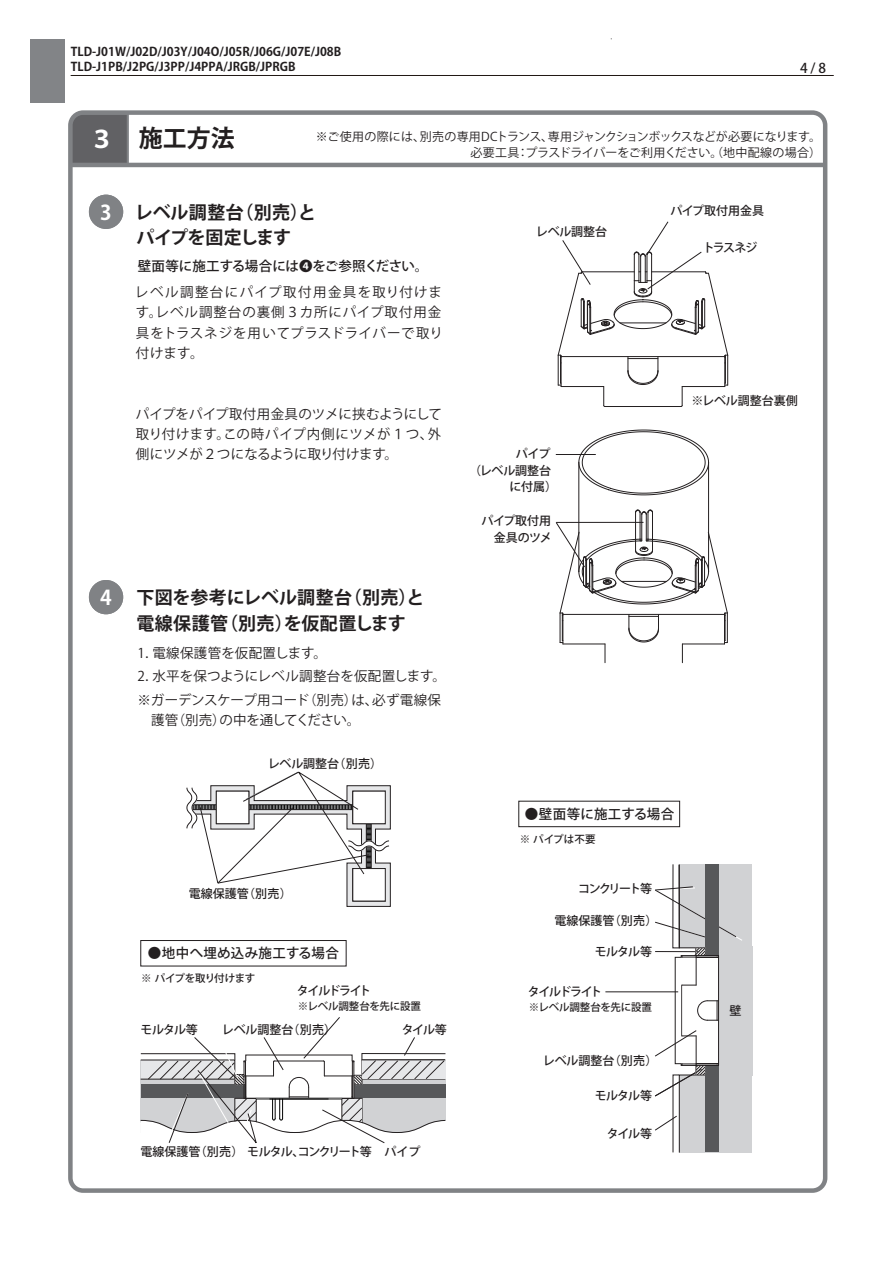
<style>
.page{position:relative;width:893px;height:1263px;background:#fff}
.page>*{position:absolute;margin:0;border:0;box-sizing:border-box;transform-origin:0 0}
.t1{font:700 24px "Koz Go Pro";color:#231f20}
.t2{font:700 20.25px "Koz Go Pro";color:#fff}
.t3{font:700 18px/25.5px "Koz Go Pro";letter-spacing:.025em;color:#231f20}
.t4{font:700 18px/25.5px "Koz Go Pro";letter-spacing:-.015em;color:#231f20}
.t5{font:13.5px/20.2px "Koz Go Pro";letter-spacing:.015em;color:#231f20;text-align:justify}
.t6{font:500 13.5px "Koz Go Pro";letter-spacing:.025em;color:#231f20}
.t7{font:500 13.5px "Koz Go Pr 6 N";color:#231f20}
.t8{font:13.5px "Koz Go Pro";letter-spacing:-.02em;color:#231f20}
.t9{font:500 12px/16.5px "Koz Go Pro";letter-spacing:-.01em;color:#231f20;text-align:right}
.t10{font:700 12px/15px "Koz Go Pro";color:#231f20}
.t11{font:12px/16.5px "Koz Go Pro";letter-spacing:-.005em;color:#231f20;text-align:right}
.t12{font:500 12px "Koz Go Pro";letter-spacing:-.085em;color:#231f20}
.t13{font:500 12px "Koz Go Pro";letter-spacing:-.115em;color:#231f20}
.t14{font:500 12px "Koz Go Pro";letter-spacing:-.13em;color:#231f20}
.t15{font:500 10.5px "Koz Go Pro";letter-spacing:-.015em;color:#231f20}
.t16{font:500 10.5px "Koz Go Pro";letter-spacing:-.045em;color:#231f20}
.s1{color:#fff}
</style>
<div class="page">
<div style="left:30px;top:39px;width:34px;height:64px;background:#828487"></div>
<hr style="left:71px;top:75px;width:763px;height:1px;background:#211814">
<svg style="left:73px;top:115px;width:57px;height:48px;background:#656568"></svg>
<div style="left:68px;top:110px;width:759px;height:1083px;border:4px solid #808285;border-radius:13px"></div>
<hr style="left:70px;top:163px;width:755px;height:4px;background:#808285">
<svg style="left:558px;top:221px;width:170px;height:186px"></svg>
<hr style="left:579px;top:462px;width:1px;height:110px;background:#231f20">
<hr style="left:708px;top:462px;width:1px;height:110px;background:#231f20">
<svg style="left:578px;top:430px;width:131px;height:65px"></svg>
<svg style="left:556px;top:510px;width:172px;height:153px"></svg>
<hr style="left:556px;top:454px;width:40px;height:1px;background:#231f20">
<div style="left:140px;top:940px;width:206px;height:26px;border:1px solid #231f20"></div>
<div style="left:719px;top:946px;width:33px;height:130px;background:#d1d2d4"></div>
<div style="left:679px;top:1075px;width:73px;height:77px;background:#d1d2d4"></div>
<div style="left:679px;top:864px;width:73px;height:84px;background:#d1d2d4"></div>
<div style="left:518px;top:801px;width:162px;height:26px;border:1px solid #231f20"></div>
<svg style="left:674px;top:1002px;width:9px;height:13px"></svg>
<hr style="left:681px;top:986px;width:1px;height:49px;background:#231f20">
<svg style="left:697px;top:1000px;width:21px;height:21px"></svg>
<hr style="left:718px;top:957px;width:1px;height:106px;background:#231f20">
<svg style="left:655px;top:864px;width:87px;height:122px"></svg>
<svg style="left:675px;top:957px;width:6px;height:73px"></svg>
<hr style="left:605px;top:991px;width:73px;height:1px;background:#231f20">
<svg style="left:655px;top:1030px;width:64px;height:123px"></svg>
<svg style="left:140px;top:1017px;width:306px;height:126px"></svg>
<div style="left:90px;top:196px;width:32px;height:32px;background:#808285;border-radius:50%"></div>
<div style="left:89px;top:195px;width:34px;height:34px;border:2px solid #808285;border-radius:50%"></div>
<div style="left:89px;top:580px;width:34px;height:34px;border:2px solid #808285;border-radius:50%"></div>
<div style="left:90px;top:581px;width:32px;height:32px;background:#808285;border-radius:50%"></div>
<svg style="left:186px;top:771px;width:205px;height:136px"></svg>
<p class="t10" style="left:71px;top:45px;width:272px">TLD-J01W/J02D/J03Y/J04O/J05R/J06G/J07E/J08B<br>TLD-J1PB/J2PG/J3PP/J4PPA/JRGB/JPRGB</p>
<p class="t6" style="left:800px;top:59px;width:28px">4 / 8</p>
<h1 class="t1" style="left:90px;top:123px;width:147px"><span class="s1">３</span> 施工方法</h1>
<p class="t11" style="left:316px;top:129px;width:507px">※ご使用の際には、別売の専用DCトランス、専用ジャンクションボックスなどが必要になります。必要工具：プラスドライバーをご利用ください。（地中配線の場合）</p>
<h2 class="t2" style="left:100px;top:199px;width:13px">3</h2>
<h3 class="t4" style="left:135px;top:201px;width:183px">レベル調整台（別売）とパイプを固定します</h3>
<p class="t7" style="left:138px;top:258px;width:292px">壁面等に施工する場合には❹をご参照ください。</p>
<p class="t5" style="left:135px;top:282px;width:309px">レベル調整台にパイプ取付用金具を取り付けます。レベル調整台の裏側３カ所にパイプ取付用金具をトラスネジを用いてプラスドライバーで取り付けます。</p>
<p class="t5" style="left:136px;top:404px;width:307px">パイプをパイプ取付用金具のツメに挟むようにして取り付けます。この時パイプ内側にツメが１つ、外側にツメが２つになるように取り付けます。</p>
<h2 class="t2" style="left:100px;top:584px;width:13px">4</h2>
<h3 class="t3" style="left:136px;top:586px;width:290px">下図を参考にレベル調整台（別売）と電線保護管（別売）を仮配置します</h3>
<p class="t5" style="left:138px;top:642px;width:310px;line-height:23.2px;text-align:left">1．電線保護管を仮配置します。<br>2．水平を保つようにレベル調整台を仮配置します。※ガーデンスケープ用コード（別売）は、必ず電線保</p>
<p class="t8" style="left:151px;top:711px;width:211px">護管（別売）の中を通してください。</p>
<p class="t9" style="left:268px;top:756px;width:116px">レベル調整台（別売）</p>
<p class="t9" style="left:189px;top:886px;width:104px">電線保護管（別売）</p>
<p class="t6" style="left:148px;top:945px;width:192px">●地中へ埋め込み施工する場合</p>
<p class="t16" style="left:141px;top:971px;width:115px">※ パイプを取り付けます</p>
<p class="t13" style="left:297px;top:983px;width:76px">タイルドライト</p>
<p class="t15" style="left:298px;top:999px;width:125px">※レベル調整台を先に設置</p>
<p class="t9" style="left:402px;top:1022px;width:47px">タイル等</p>
<p class="t9" style="left:141px;top:1022px;width:59px">モルタル等</p>
<p class="t9" style="left:222px;top:1022px;width:116px">レベル調整台（別売）</p>
<p class="t12" style="left:140px;top:1143px;width:233px">電線保護管（別売）モルタル、コンクリート等</p>
<p class="t9" style="left:384px;top:1143px;width:37px">パイプ</p>
<p class="t9" style="left:536px;top:224px;width:73px">レベル調整台</p>
<p class="t9" style="left:516px;top:446px;width:36px">パイプ</p>
<p class="t9" style="left:469px;top:463px;width:84px">（レベル調整台</p>
<p class="t9" style="left:510px;top:479px;width:49px">に付属）</p>
<p class="t9" style="left:482px;top:513px;width:72px">パイプ取付用金具のツメ</p>
<p class="t9" style="left:670px;top:203px;width:95px">パイプ取付用金具</p>
<p class="t9" style="left:703px;top:240px;width:56px">トラスネジ</p>
<p class="t9" style="left:691px;top:393px;width:108px">※レベル調整台裏側</p>
<p class="t6" style="left:525px;top:805px;width:151px">●壁面等に施工する場合</p>
<p class="t15" style="left:520px;top:833px;width:77px">※ パイプは不要</p>
<p class="t14" style="left:578px;top:881px;width:75px">コンクリート等</p>
<p class="t9" style="left:554px;top:912px;width:104px">電線保護管（別売）</p>
<p class="t9" style="left:595px;top:944px;width:59px">モルタル等</p>
<p class="t13" style="left:528px;top:984px;width:76px">タイルドライト</p>
<p class="t15" style="left:529px;top:1000px;width:125px">※レベル調整台を先に設置</p>
<p class="t9" style="left:543px;top:1052px;width:116px">レベル調整台（別売）</p>
<p class="t9" style="left:595px;top:1088px;width:59px">モルタル等</p>
<p class="t9" style="left:607px;top:1125px;width:47px">タイル等</p>
<p class="t9" style="left:729px;top:1003px;width:13px">壁</p>
</div>
